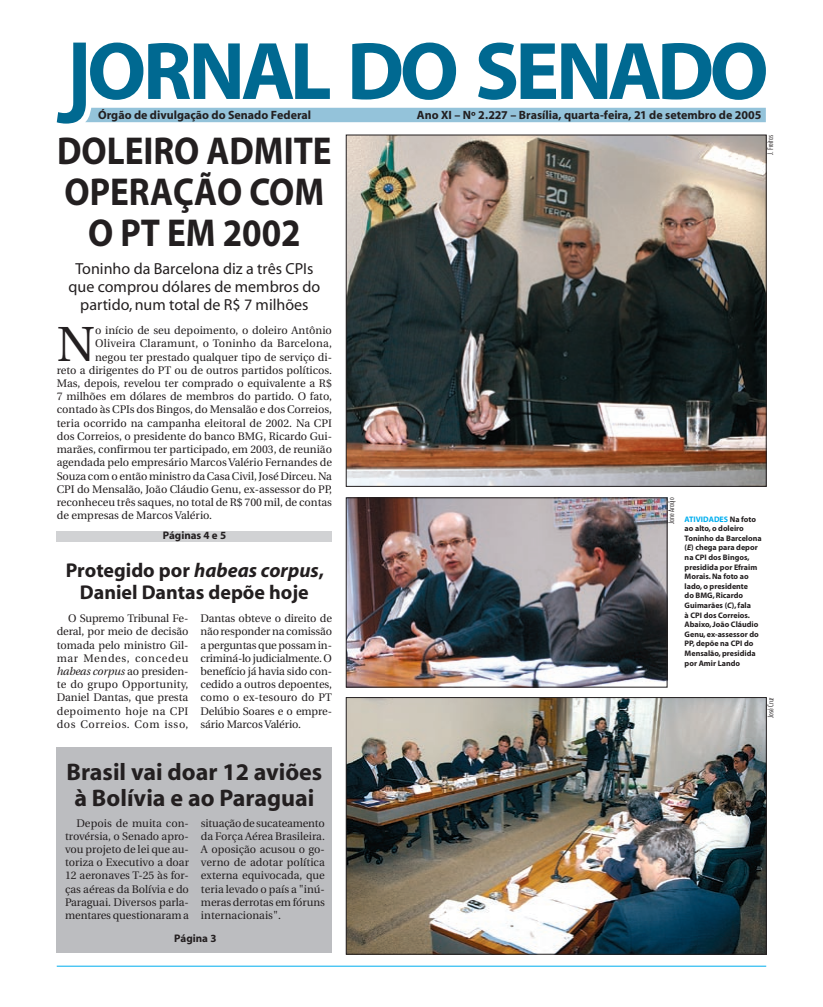
<style>
.page{position:relative;width:823px;height:1007px;background:#fff}
.page>*{position:absolute;margin:0;border:0;box-sizing:border-box;transform-origin:0 0}
.t1{font:49.2px "Utopia";color:#231f20}
.t2{font:700 39px/41px "Myriad";color:#231f20;text-align:center;scale:.9 1}
.t3{font:700 24px/26px "Myriad";color:#231f20;text-align:center}
.t4{font:700 20px/22px "Myriad";color:#231f20;text-align:center}
.t5{font:16px/18px "Myriad";color:#231f20;text-align:center}
.t6{font:700 12px "Myriad";color:#231f20}
.t7{font:11px/13.2px "Utopia";color:#231f20;text-align:justify}
.t8{font:11px "Utopia";letter-spacing:.02em;color:#231f20}
.t9{font:700 11px "Myriad";color:#231f20}
.t10{font:700 8px/9.6px "Myriad";color:#231f20}
.t11{font:300 condensed 8px "Futura BT";color:#231f20}
.s1{font-style:italic}
.s2{color:#00aeef}
</style>
<div class="page">
<svg style="left:57px;top:43px;width:708px;height:80px"></svg>
<hr style="left:57px;top:965px;width:708px;height:1px;background:#00aeef">
<img style="left:348px;top:137px;width:416px;height:347px">
<div style="left:346px;top:135px;width:420px;height:351px;border:1px solid #231f20"></div>
<img style="left:348px;top:499px;width:317px;height:186px">
<div style="left:346px;top:497px;width:321px;height:190px;border:1px solid #231f20"></div>
<img style="left:348px;top:699px;width:416px;height:253px">
<div style="left:346px;top:697px;width:420px;height:257px;border:1px solid #231f20"></div>
<div style="left:57px;top:531px;width:275px;height:10px;background:#d1d2d4"></div>
<div style="left:57px;top:747px;width:275px;height:205px;background:#bcbdc0"></div>
<p class="t6" style="left:98px;top:108px;width:214px">Órgão de divulgação do Senado Federal</p>
<h2 class="t2" style="left:57px;top:132px;width:306px">DOLEIRO ADMITE<br>OPERAÇÃO COM<br>O PT EM 2002</h2>
<h3 class="t5" style="left:68px;top:260px;width:253px">Toninho da Barcelona diz a três CPIs que comprou dólares de membros do partido, num total de R$ 7 milhões</h3>
<h1 class="t1" style="left:57px;top:317px;width:40px">N</h1>
<p class="t7" style="left:95px;top:324px;width:238px">o início de seu depoimento, o doleiro Antônio</p>
<p class="t8" style="left:95px;top:337px;width:238px">Oliveira Claramunt, o Toninho da Barcelona,</p>
<p class="t7" style="left:95px;top:350px;width:238px">negou ter prestado qualquer tipo de serviço di-</p>
<p class="t7" style="left:57px;top:363px;width:276px">reto a dirigentes do PT ou de outros partidos políticos.</p>
<p class="t7" style="left:57px;top:377px;width:276px">Mas, depois, revelou ter comprado o equivalente a R$</p>
<p class="t7" style="left:57px;top:390px;width:276px">7 milhões em dólares de membros do partido. O fato,</p>
<p class="t7" style="left:57px;top:403px;width:276px">contado às CPIs dos Bingos, do Mensalão e dos Correios,</p>
<p class="t7" style="left:57px;top:416px;width:276px">teria ocorrido na campanha eleitoral de 2002. Na CPI</p>
<p class="t7" style="left:57px;top:429px;width:276px">dos Correios, o presidente do banco BMG, Ricardo Gui-</p>
<p class="t7" style="left:57px;top:443px;width:276px">marães, confirmou ter participado, em 2003, de reunião</p>
<p class="t7" style="left:57px;top:456px;width:276px">agendada pelo empresário Marcos Valério Fernandes de</p>
<p class="t7" style="left:57px;top:469px;width:276px">Souza com o então ministro da Casa Civil, José Dirceu. Na</p>
<p class="t7" style="left:57px;top:482px;width:276px">CPI do Mensalão, João Cláudio Genu, ex-assessor do PP,</p>
<p class="t7" style="left:57px;top:495px;width:276px">reconheceu três saques, no total de R$ 700 mil, de contas</p>
<p class="t7" style="left:57px;top:509px;width:157px">de empresas de Marcos Valério.</p>
<p class="t9" style="left:162px;top:530px;width:65px">Páginas 4 e 5</p>
<h3 class="t4" style="left:66px;top:560px;width:259px">Protegido por <span class="s1">habeas corpus</span>,<br>Daniel Dantas depõe hoje</h3>
<p class="t7" style="left:57px;top:612px;width:133px;text-indent:11px">O Supremo Tribunal Fe&shy;deral, por meio de decisão tomada pelo ministro Gil&shy;mar Mendes, concedeu <span class="s1">habeas corpus</span> ao presiden&shy;te do grupo Opportunity, Daniel Dantas, que presta depoimento hoje na CPI dos Correios. Com isso,</p>
<p class="t7" style="left:200px;top:612px;width:133px">Dantas obteve o direito de não responder na comissão a perguntas que possam in&shy;criminá-lo judicialmente. O benefício já havia sido con&shy;cedido a outros depoentes, como o ex-tesouro do PT Delúbio Soares e o empre&shy;sário Marcos Valério.</p>
<h3 class="t3" style="left:66px;top:759px;width:257px">Brasil vai doar 12 aviões à Bolívia e ao Paraguai</h3>
<p class="t7" style="left:65px;top:816px;width:125px;text-indent:11px">Depois de muita con&shy;trovérsia, o Senado apro&shy;vou projeto de lei que au&shy;toriza o Executivo a doar 12 aeronaves T-25 às for&shy;ças aéreas da Bolívia e do Paraguai. Diversos parla&shy;mentares questionaram a</p>
<p class="t7" style="left:201px;top:816px;width:125px">situação de sucateamento da Força Aérea Brasileira.<br>A oposição acusou o go&shy;verno de adotar política externa equivocada, que teria levado o país a "inú&shy;meras derrotas em fóruns internacionais".</p>
<p class="t9" style="left:174px;top:932px;width:44px">Página 3</p>
<p class="t6" style="left:416px;top:108px;width:346px">Ano XI – Nº 2.227 – Brasília, quarta-feira, 21 de setembro de 2005</p>
<p class="t11" style="left:765px;top:155px;width:21px;rotate:-90deg">J. Freitas</p>
<p class="t11" style="left:666px;top:523px;width:28px;rotate:-90deg">Jane Araújo</p>
<p class="t10" style="left:684px;top:514px;width:78px"><span class="s2">ATIVIDADES</span> Na foto ao alto, o doleiro<br>Toninho da Barcelona (<span class="s1">E</span>) chega para depor na CPI dos Bingos, presidida por Efraim<br>Morais. Na foto ao lado, o presidente<br>do BMG, Ricardo<br>Guimarães (<span class="s1">C</span>), fala<br>à CPI dos Correios.<br>Abaixo, João Cláudio<br>Genu, ex-assessor do<br>PP, depõe na CPI do<br>Mensalão, presidida por Amir Lando</p>
<p class="t11" style="left:765px;top:717px;width:22px;rotate:-90deg">José Cruz</p>
</div>
